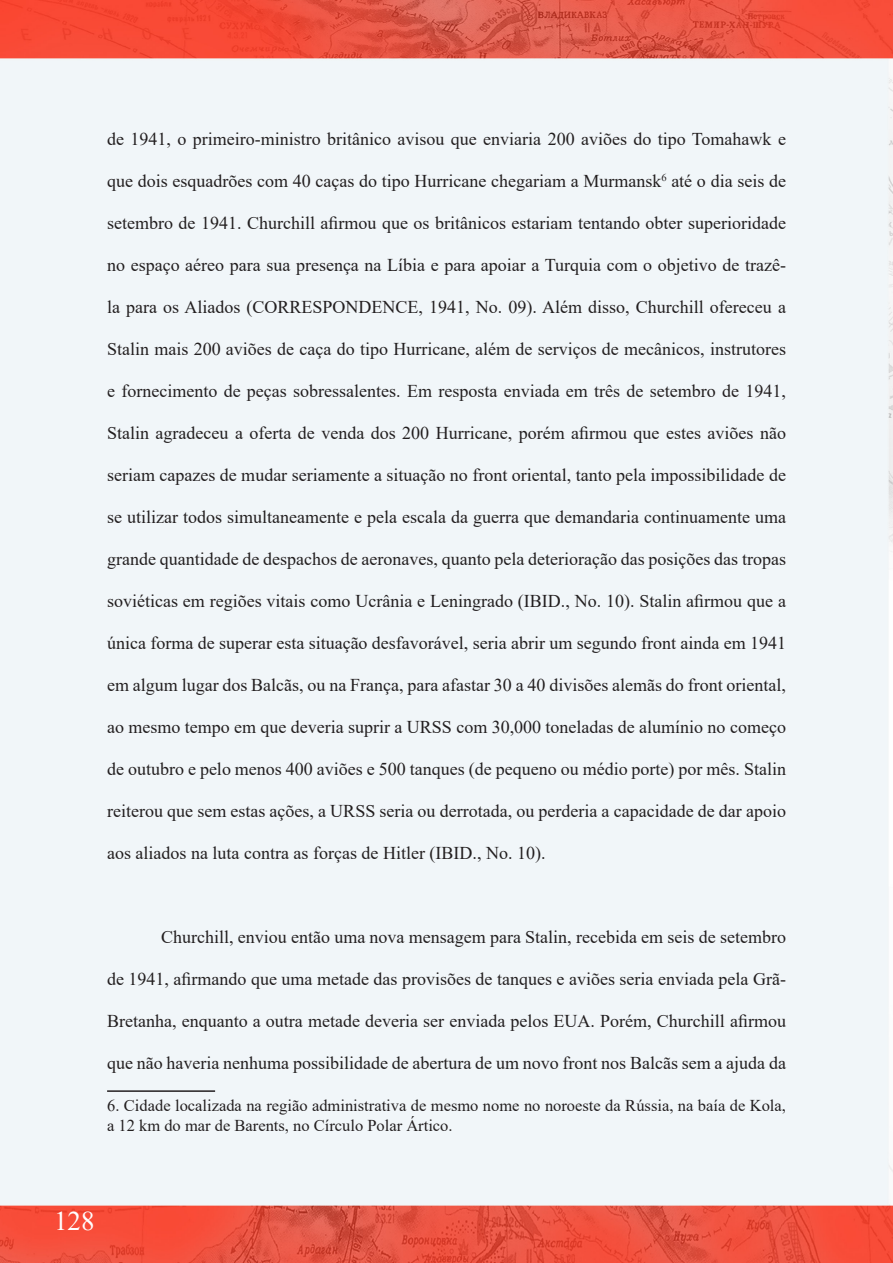
<style>
.page{position:relative;width:893px;height:1263px;background:#fff}
.page>*{position:absolute;margin:0;border:0;box-sizing:border-box;transform-origin:0 0}
.t1{font:27px "Times New Roman";color:#fff}
.t2{font:18px "Times New Roman";color:#231f20}
.t3{font:16.5px/19.8px "Times New Roman";color:#231f20}
</style>
<div class="page">
<img style="left:0;top:0;width:893px;height:1263px">
<hr style="left:107px;top:1090px;width:108px;height:2px;background:#231f20">
<p class="t2" style="left:107px;top:126px;width:680px">de 1941, o primeiro-ministro britânico avisou que enviaria 200 aviões do tipo Tomahawk e</p>
<p class="t2" style="left:107px;top:168px;width:680px">que dois esquadrões com 40 caças do tipo Hurricane chegariam a Murmansk<sup>6</sup> até o dia seis de</p>
<p class="t2" style="left:107px;top:210px;width:680px">setembro de 1941. Churchill afirmou que os britânicos estariam tentando obter superioridade</p>
<p class="t2" style="left:107px;top:252px;width:680px">no espaço aéreo para sua presença na Líbia e para apoiar a Turquia com o objetivo de trazê-</p>
<p class="t2" style="left:107px;top:294px;width:680px">la para os Aliados (CORRESPONDENCE, 1941, No. 09). Além disso, Churchill ofereceu a</p>
<p class="t2" style="left:107px;top:336px;width:680px">Stalin mais 200 aviões de caça do tipo Hurricane, além de serviços de mecânicos, instrutores</p>
<p class="t2" style="left:107px;top:378px;width:680px">e fornecimento de peças sobressalentes. Em resposta enviada em três de setembro de 1941,</p>
<p class="t2" style="left:107px;top:420px;width:680px">Stalin agradeceu a oferta de venda dos 200 Hurricane, porém afirmou que estes aviões não</p>
<p class="t2" style="left:107px;top:462px;width:680px">seriam capazes de mudar seriamente a situação no front oriental, tanto pela impossibilidade de</p>
<p class="t2" style="left:107px;top:504px;width:680px">se utilizar todos simultaneamente e pela escala da guerra que demandaria continuamente uma</p>
<p class="t2" style="left:107px;top:546px;width:680px">grande quantidade de despachos de aeronaves, quanto pela deterioração das posições das tropas</p>
<p class="t2" style="left:107px;top:588px;width:680px">soviéticas em regiões vitais como Ucrânia e Leningrado (IBID., No. 10). Stalin afirmou que a</p>
<p class="t2" style="left:107px;top:630px;width:680px">única forma de superar esta situação desfavorável, seria abrir um segundo front ainda em 1941</p>
<p class="t2" style="left:107px;top:672px;width:680px">em algum lugar dos Balcãs, ou na França, para afastar 30 a 40 divisões alemãs do front oriental,</p>
<p class="t2" style="left:107px;top:714px;width:680px">ao mesmo tempo em que deveria suprir a URSS com 30,000 toneladas de alumínio no começo</p>
<p class="t2" style="left:107px;top:756px;width:680px">de outubro e pelo menos 400 aviões e 500 tanques (de pequeno ou médio porte) por mês. Stalin</p>
<p class="t2" style="left:107px;top:798px;width:680px">reiterou que sem estas ações, a URSS seria ou derrotada, ou perderia a capacidade de dar apoio</p>
<p class="t2" style="left:107px;top:840px;width:440px">aos aliados na luta contra as forças de Hitler (IBID., No. 10).</p>
<p class="t2" style="left:161px;top:924px;width:626px">Churchill, enviou então uma nova mensagem para Stalin, recebida em seis de setembro</p>
<p class="t2" style="left:107px;top:966px;width:680px">de 1941, afirmando que uma metade das provisões de tanques e aviões seria enviada pela Grã-</p>
<p class="t2" style="left:107px;top:1008px;width:680px">Bretanha, enquanto a outra metade deveria ser enviada pelos EUA. Porém, Churchill afirmou</p>
<p class="t2" style="left:107px;top:1050px;width:680px">que não haveria nenhuma possibilidade de abertura de um novo front nos Balcãs sem a ajuda da</p>
<p class="t3" style="left:107px;top:1095px;width:680px">6. Cidade localizada na região administrativa de mesmo nome no noroeste da Rússia, na baía de Kola, a 12 km do mar de Barents, no Círculo Polar Ártico.</p>
<h1 class="t1" style="left:54px;top:1202px;width:42px">128</h1>
</div>
